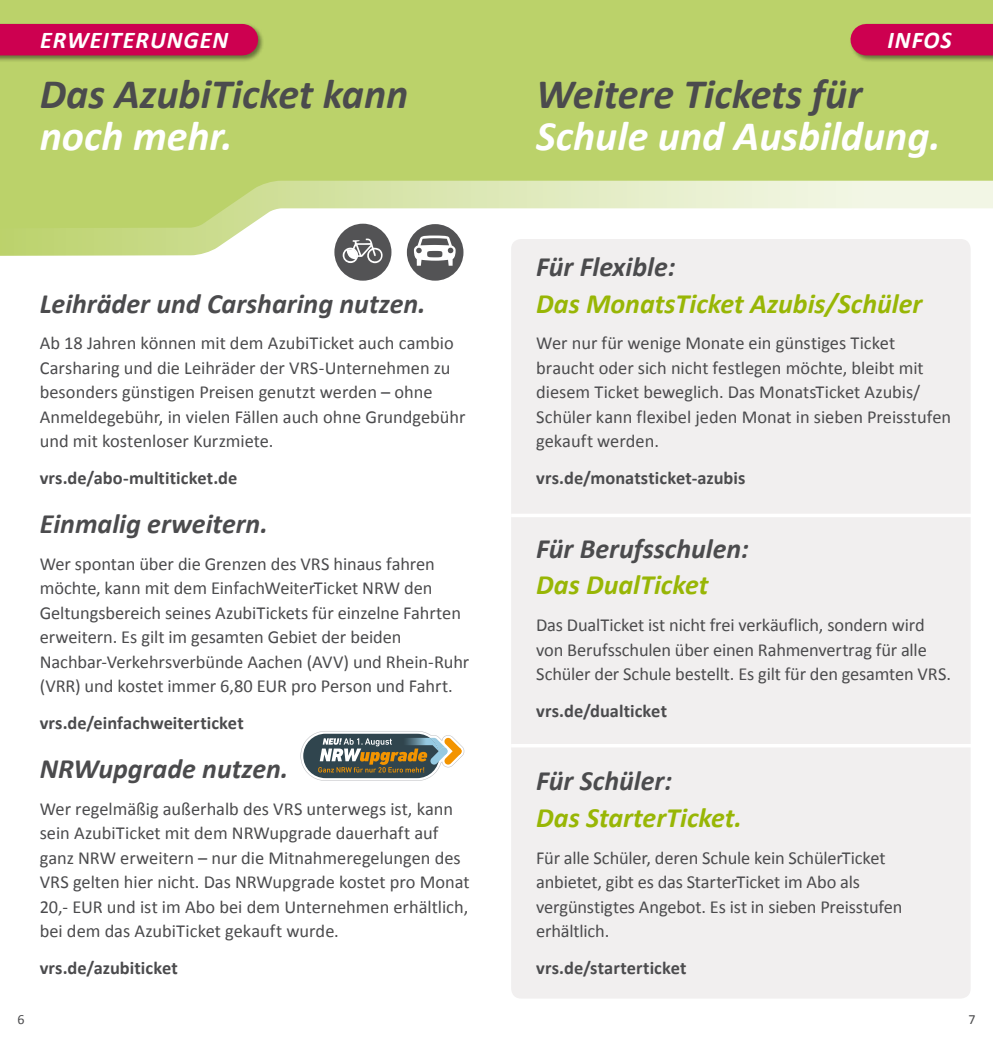
<style>
.page{position:relative;width:993px;height:1042px;background:#fff}
.page>*{position:absolute;margin:0;border:0;box-sizing:border-box;transform-origin:0 0}
.t1{font:italic 700 42px "Calibri";color:#4b4b4d}
.t2{font:italic 700 42px "Calibri";color:#fff}
.t3{font:italic 700 28px "Calibri";color:#4b4b4d}
.t4{font:italic 700 28px "Calibri";color:#98b605}
.t5{font:italic 700 24.15px "Calibri";letter-spacing:.04em;color:#fff}
.t6{font:18.38px/24.5px "Calibri";letter-spacing:-.005em;color:#4b4b4d}
.t7{font:700 18.38px "Calibri";letter-spacing:.005em;color:#4b4b4d}
.t8{font:14px "Calibri";color:#4b4b4d}
</style>
<div class="page">
<div style="left:0;top:0;width:992px;height:159px;background:#bbd26a"></div>
<svg style="left:0;top:159px;width:992px;height:111px"></svg>
<div style="left:511px;top:239px;width:459px;height:759px;background:#f1efef;border-radius:10px"></div>
<hr style="left:511px;top:514px;width:460px;height:3px;background:#fff">
<hr style="left:511px;top:744px;width:460px;height:3px;background:#fff">
<div style="left:848px;top:23px;width:144px;height:39px;background:#000;opacity:.45"></div>
<div style="left:865px;top:24px;width:127px;height:31px;background:#cd0050"></div>
<div style="left:0;top:23px;width:264px;height:39px;background:#000;opacity:.45"></div>
<div style="left:0;top:24px;width:242px;height:31px;background:#cd0050"></div>
<svg style="left:300px;top:731px;width:164px;height:50px"></svg>
<div style="left:407px;top:224px;width:56px;height:57px;background:#535355;border-radius:50%"></div>
<svg style="left:414px;top:235px;width:41px;height:31px"></svg>
<div style="left:334px;top:224px;width:57px;height:57px;background:#535355;border-radius:50%"></div>
<svg style="left:342px;top:238px;width:41px;height:26px"></svg>
<h3 class="t5" style="left:40px;top:25px;width:189px">ERWEITERUNGEN</h3>
<h3 class="t5" style="left:887px;top:25px;width:66px">INFOS</h3>
<h1 class="t1" style="left:40px;top:68px;width:370px">Das AzubiTicket kann</h1>
<h1 class="t2" style="left:40px;top:110px;width:194px">noch mehr.</h1>
<h2 class="t3" style="left:40px;top:286px;width:387px">Leihräder und Carsharing nutzen.</h2>
<p class="t6" style="left:40px;top:330px;width:427px">Ab 18 Jahren können mit dem AzubiTicket auch cambio Carsharing und die Leihräder der VRS-Unternehmen zu besonders günstigen Preisen genutzt werden – ohne Anmeldegebühr, in vielen Fällen auch ohne Grundgebühr und mit kostenloser Kurzmiete.</p>
<p class="t7" style="left:40px;top:466px;width:199px">vrs.de/abo-multiticket.de</p>
<h2 class="t3" style="left:40px;top:506px;width:229px">Einmalig erweitern.</h2>
<p class="t6" style="left:40px;top:551px;width:431px">Wer spontan über die Grenzen des VRS hinaus fahren möchte, kann mit dem EinfachWeiterTicket NRW den Geltungsbereich seines AzubiTickets für einzelne Fahrten erweitern. Es gilt im gesamten Gebiet der beiden Nachbar-Verkehrsverbünde Aachen (AVV) und Rhein-Ruhr (VRR) und kostet immer 6,80 EUR pro Person und Fahrt.</p>
<p class="t7" style="left:40px;top:711px;width:205px">vrs.de/einfachweiterticket</p>
<h2 class="t3" style="left:40px;top:751px;width:250px">NRWupgrade nutzen.</h2>
<p class="t6" style="left:40px;top:796px;width:431px">Wer regelmäßig außerhalb des VRS unterwegs ist, kann sein AzubiTicket mit dem NRWupgrade dauerhaft auf ganz NRW erweitern – nur die Mitnahmeregelungen des VRS gelten hier nicht. Das NRWupgrade kostet pro Monat 20,- EUR und ist im Abo bei dem Unternehmen erhältlich, bei dem das AzubiTicket gekauft wurde.</p>
<p class="t7" style="left:40px;top:956px;width:140px">vrs.de/azubiticket</p>
<h1 class="t1" style="left:536px;top:68px;width:327px">Weitere Tickets für</h1>
<h1 class="t2" style="left:536px;top:110px;width:406px">Schule und Ausbildung.</h1>
<h2 class="t3" style="left:536px;top:249px;width:141px">Für Flexible:</h2>
<h2 class="t4" style="left:536px;top:286px;width:387px">Das MonatsTicket Azubis/Schüler</h2>
<p class="t6" style="left:536px;top:330px;width:416px">Wer nur für wenige Monate ein günstiges Ticket braucht oder sich nicht festlegen möchte, bleibt mit diesem Ticket beweglich. Das MonatsTicket Azubis/ Schüler kann flexibel jeden Monat in sieben Preisstufen gekauft werden.</p>
<p class="t7" style="left:536px;top:466px;width:211px">vrs.de/monatsticket-azubis</p>
<h2 class="t3" style="left:536px;top:531px;width:214px">Für Berufsschulen:</h2>
<h2 class="t4" style="left:536px;top:568px;width:174px">Das DualTicket</h2>
<p class="t6" style="left:536px;top:612px;width:416px">Das DualTicket ist nicht frei verkäuflich, sondern wird von Berufsschulen über einen Rahmenvertrag für alle<br>Schüler der Schule bestellt. Es gilt für den gesamten VRS.</p>
<p class="t7" style="left:536px;top:699px;width:132px">vrs.de/dualticket</p>
<h2 class="t3" style="left:536px;top:764px;width:137px">Für Schüler:</h2>
<h2 class="t4" style="left:536px;top:800px;width:207px">Das StarterTicket.</h2>
<p class="t6" style="left:536px;top:845px;width:368px">Für alle Schüler, deren Schule kein SchülerTicket anbietet, gibt es das StarterTicket im Abo als vergünstigtes Angebot. Es ist in sieben Preisstufen erhältlich.</p>
<p class="t7" style="left:536px;top:956px;width:152px">vrs.de/starterticket</p>
<p class="t8" style="left:17px;top:1011px;width:9px">6</p>
<p class="t8" style="left:968px;top:1011px;width:9px">7</p>
</div>
